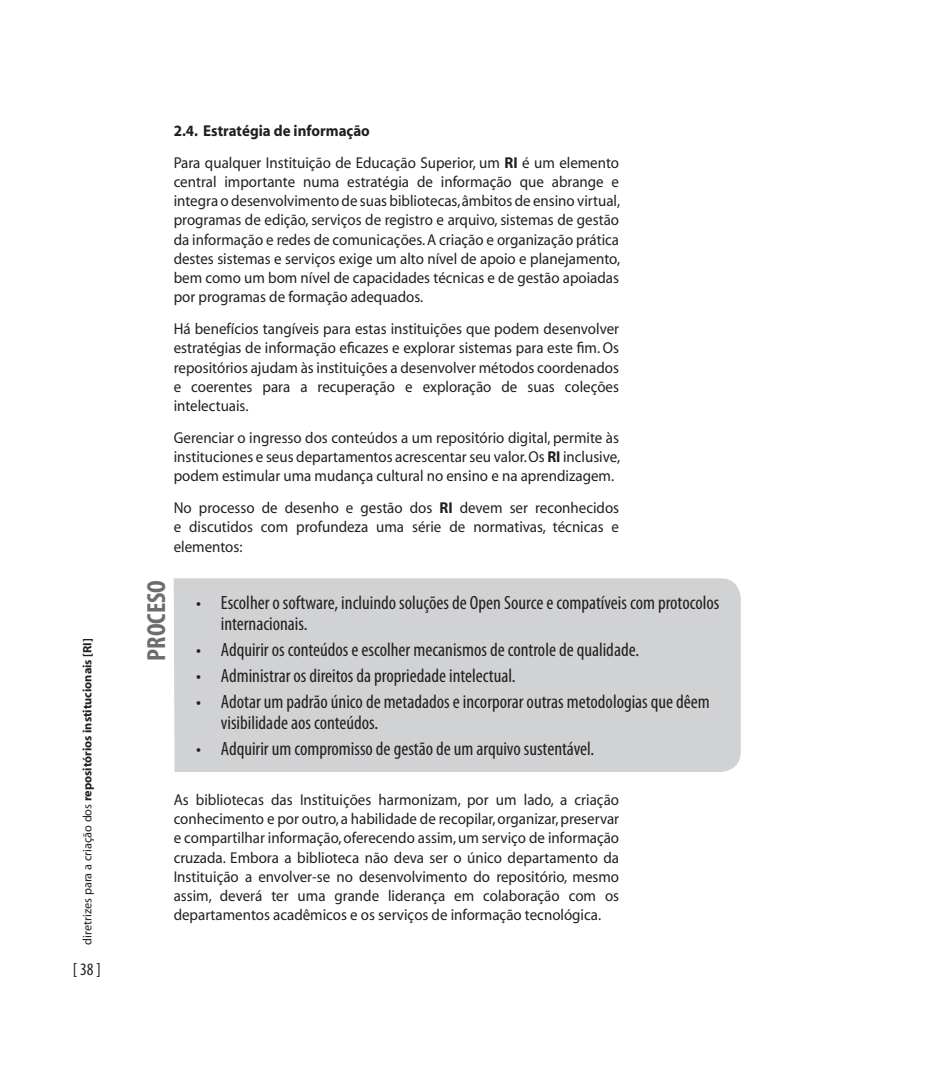
<style>
.page{position:relative;width:943px;height:1092px;background:#fff}
.page>*{position:absolute;margin:0;border:0;box-sizing:border-box;transform-origin:0 0}
.t1{font:700 condensed 26.25px "Myriad Pro";color:#6c6d70}
.t2{font:condensed 19.25px/21px "Myriad Pro";color:#231f20}
.t3{font:condensed 17.5px "Myriad Pro";color:#231f20}
.t4{font:15.75px/19.2px "Myriad";color:#231f20;text-align:justify;scale:.95 1}
.t5{font:700 12.25px "Myriad";color:#231f20}
.s1{font-weight:400}
.s2{font-weight:700}
</style>
<div class="page">
<div style="left:174px;top:578px;width:566px;height:193px;background:#d1d2d4"></div>
<p class="t5" style="left:81px;top:944px;width:308px;rotate:-90deg"><span class="s1">diretrizes para a criação dos</span> repositórios institucionais [RI]</p>
<p class="t3" style="left:73px;top:958px;width:29px">[ 38]</p>
<p class="t4" style="left:174px;top:115px;width:470px;line-height:31.7px"><span class="s2">2.4. Estratégia de informação<br></span>Para qualquer Instituição de Educação Superior, um <span class="s2">RI</span> é um elemento</p>
<p class="t4" style="left:174px;top:173px;width:471px">central importante numa estratégia de informação que abrange e integra o desenvolvimento de suas bibliotecas, âmbitos de ensino virtual, programas de edição, serviços de registro e arquivo, sistemas de gestão da informação e redes de comunicações. A criação e organização prática destes sistemas e serviços exige um alto nível de apoio e planejamento, bem como um bom nível de capacidades técnicas e de gestão apoiadas por programas de formação adequados.</p>
<p class="t4" style="left:174px;top:320px;width:470px">Há benefícios tangíveis para estas instituições que podem desenvolver estratégias de informação eficazes e explorar sistemas para este fim. Os repositórios ajudam às instituições a desenvolver métodos coordenados e coerentes para a recuperação e exploração de suas coleções intelectuais.</p>
<p class="t4" style="left:174px;top:428px;width:471px">Gerenciar o ingresso dos conteúdos a um repositório digital, permite às instituciones e seus departamentos acrescentar seu valor. Os <span class="s2">RI</span> inclusive, podem estimular uma mudança cultural no ensino e na aprendizagem.</p>
<p class="t4" style="left:174px;top:498px;width:470px">No processo de desenho e gestão dos <span class="s2">RI</span> devem ser reconhecidos e discutidos com profundeza uma série de normativas, técnicas e elementos:</p>
<h1 class="t1" style="left:140px;top:660px;width:82px;rotate:-90deg">PROCESO</h1>
<p class="t2" style="left:221px;top:591px;width:500px;text-indent:-25px">• Escolher o software, incluindo soluções de Open Source e compatíveis com protocolos internacionais.</p>
<p class="t2" style="left:196px;top:638px;width:444px">• Adquirir os conteúdos e escolher mecanismos de controle de qualidade.</p>
<p class="t2" style="left:196px;top:664px;width:321px">• Administrar os direitos da propriedade intelectual.</p>
<p class="t2" style="left:221px;top:690px;width:490px;text-indent:-25px">• Adotar um padrão único de metadados e incorporar outras metodologias que dêem visibilidade aos conteúdos.</p>
<p class="t2" style="left:196px;top:737px;width:400px">• Adquirir um compromisso de gestão de um arquivo sustentável.</p>
<p class="t4" style="left:174px;top:790px;width:470px">As bibliotecas das Instituições harmonizam, por um lado, a criação conhecimento e por outro, a habilidade de recopilar, organizar, preservar e compartilhar informação, oferecendo assim, um serviço de informação cruzada. Embora a biblioteca não deva ser o único departamento da Instituição a envolver-se no desenvolvimento do repositório, mesmo assim, deverá ter uma grande liderança em colaboração com os departamentos acadêmicos e os serviços de informação tecnológica.</p>
</div>
